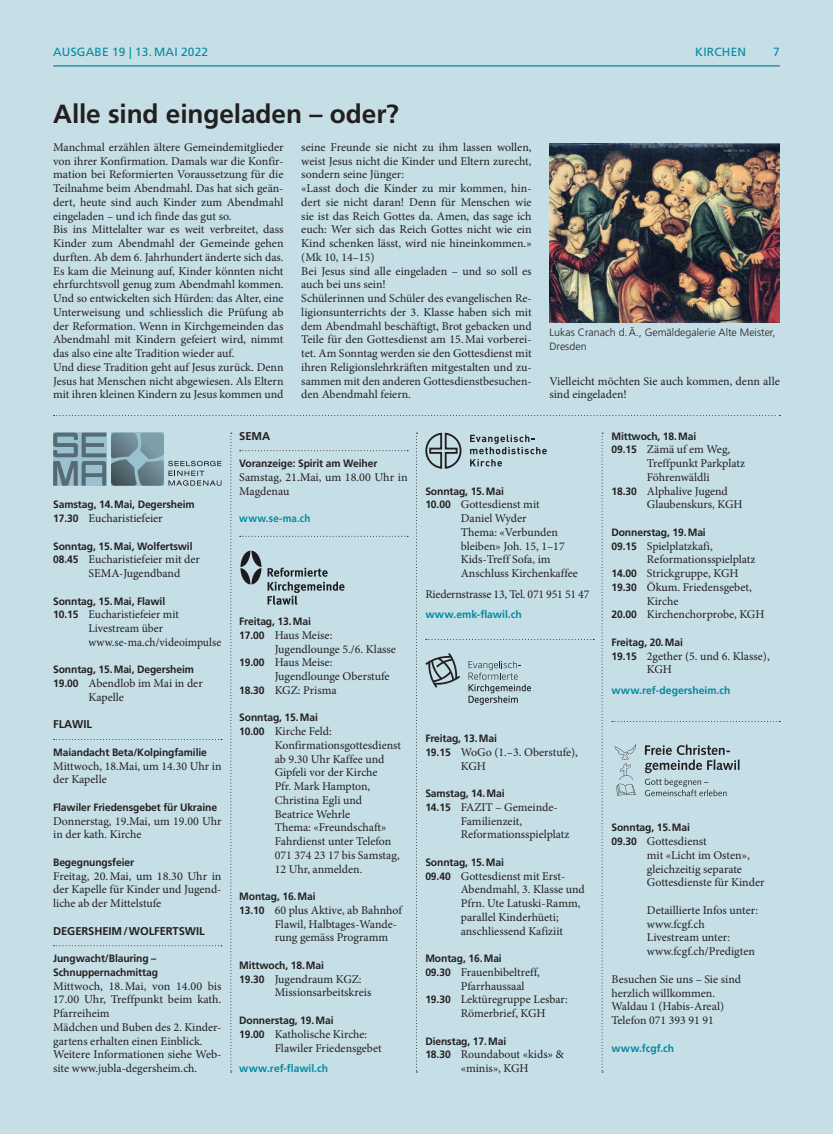
<style>
.page{position:relative;width:833px;height:1134px;background:#c6dee6}
.page>*{position:absolute;margin:0;border:0;box-sizing:border-box;transform-origin:0 0}
.t1{font:700 26.25px "Frutiger LT Std";letter-spacing:-.005em;color:#231f20}
.t2{font:11.88px/13.8px "Minion Pro";color:#231f20}
.t3{font:11.88px "Minion Pro";letter-spacing:-.02em;color:#231f20}
.t4{font:11.88px "Frutiger LT Std";letter-spacing:.02em;color:#0289a0}
.t5{font:700 11.25px "Frutiger LT Std";letter-spacing:-.01em;color:#231f20}
.t6{font:700 10.62px/13.8px "Frutiger LT Std";letter-spacing:-.01em;color:#231f20}
.t7{font:700 10.62px "Frutiger LT Std";letter-spacing:.005em;color:#0289a0}
.t8{font:300 10.62px/13.8px "Frutiger LT Std";color:#231f20}
.t9{font:700 10.62px "Frutiger LT Std";letter-spacing:.005em;color:#0289a0;scale:.92 1}
.s1{font-family:"Frutiger LT Std";font-weight:700;font-size:10.62px}
</style>
<div class="page">
<hr style="left:53px;top:65px;width:727px;height:1px;background:#0289a0">
<svg style="left:54px;top:415px;width:726px;height:1px"></svg>
<img style="left:549px;top:144px;width:230px;height:179px">
<svg style="left:53px;top:433px;width:727px;height:639px"></svg>
<p class="t4" style="left:53px;top:45px;width:18px">AUSGABE</p>
<p class="t4" style="left:112px;top:45px;width:98px">19 | 13. MAI 2022</p>
<p class="t4" style="left:695px;top:45px;width:52px">KIRCHEN</p>
<p class="t4" style="left:773px;top:45px;width:8px">7</p>
<h1 class="t1" style="left:53px;top:99px;width:347px">Alle sind eingeladen – oder?</h1>
<p class="t2" style="left:53px;top:140px;width:232px">Manchmal erzählen ältere Gemeindemitglieder von ihrer Konfirmation. Damals war die Konfir&shy;mation bei Reformierten Voraussetzung für die Teilnahme beim Abendmahl. Das hat sich geän&shy;dert, heute sind auch Kinder zum Abendmahl eingeladen – und ich finde das gut so.<br>Bis ins Mittelalter war es weit verbreitet, dass Kinder zum Abendmahl der Gemeinde gehen durften. Ab dem 6. Jahrhundert änderte sich das.<br>Es kam die Meinung auf, Kinder könnten nicht ehrfurchtsvoll genug zum Abendmahl kommen.<br>Und so entwickelten sich Hürden: das Alter, eine Unterweisung und schliesslich die Prüfung ab der Reformation. Wenn in Kirchgemeinden das Abendmahl mit Kindern gefeiert wird, nimmt das also eine alte Tradition wieder auf.<br>Und diese Tradition geht auf Jesus zurück. Denn Jesus hat Menschen nicht abgewiesen. Als Eltern mit ihren kleinen Kindern zu Jesus kommen und</p>
<p class="t2" style="left:301px;top:140px;width:232px">seine Freunde sie nicht zu ihm lassen wollen, weist Jesus nicht die Kinder und Eltern zurecht, sondern seine Jünger:<br>«Lasst doch die Kinder zu mir kommen, hin&shy;dert sie nicht daran! Denn für Menschen wie sie ist das Reich Gottes da. Amen, das sage ich euch: Wer sich das Reich Gottes nicht wie ein Kind schenken lässt, wird nie hineinkommen.» (Mk 10, 14–15)<br>Bei Jesus sind alle eingeladen – und so soll es auch bei uns sein!<br>Schülerinnen und Schüler des evangelischen Re&shy;ligionsunterrichts der 3. Klasse haben sich mit dem Abendmahl beschäftigt, Brot gebacken und Teile für den Gottesdienst am 15.Mai vorberei&shy;tet. Am Sonntag werden sie den Gottesdienst mit ihren Religionslehrkräften mitgestalten und zu&shy;sammen mit den anderen Gottesdienstbesuchen&shy;den Abendmahl feiern.</p>
<p class="t8" style="left:549px;top:326px;width:227px">Lukas Cranach d.Ä., Gemäldegalerie Alte Meister,<br>Dresden</p>
<p class="t2" style="left:549px;top:374px;width:232px">Vielleicht möchten Sie auch kommen, denn alle sind eingeladen!</p>
<p class="t6" style="left:53px;top:498px;width:143px">Samstag, 14.Mai, Degersheim</p>
<p class="t2" style="left:53px;top:511px;width:111px"><span class="s1">17.30</span> Eucharistiefeier</p>
<p class="t6" style="left:53px;top:539px;width:141px">Sonntag, 15.Mai, Wolfertswil</p>
<p class="t2" style="left:89px;top:553px;width:113px;text-indent:-35px"><span class="s1">08.45</span> Eucharistiefeier mit der<br>SEMA-Jugendband</p>
<p class="t6" style="left:53px;top:594px;width:114px">Sonntag, 15.Mai, Flawil</p>
<p class="t2" style="left:89px;top:608px;width:134px;text-indent:-35px"><span class="s1">10.15</span> Eucharistiefeier mit<br>Livestream über www.se-ma.ch/videoimpulse</p>
<p class="t6" style="left:53px;top:663px;width:142px">Sonntag, 15.Mai, Degersheim</p>
<p class="t2" style="left:89px;top:676px;width:116px;text-indent:-35px"><span class="s1">19.00</span> Abendlob im Mai in der<br>Kapelle</p>
<p class="t5" style="left:53px;top:718px;width:40px">FLAWIL</p>
<p class="t6" style="left:53px;top:745px;width:155px">Maiandacht Beta/Kolpingfamilie</p>
<p class="t2" style="left:53px;top:759px;width:170px">Mittwoch, 18.Mai, um 14.30 Uhr in der Kapelle</p>
<p class="t6" style="left:53px;top:800px;width:165px">Flawiler Friedensgebet für Ukraine</p>
<p class="t2" style="left:53px;top:814px;width:170px">Donnerstag, 19.Mai, um 19.00 Uhr in der kath. Kirche</p>
<p class="t6" style="left:53px;top:855px;width:83px">Begegnungsfeier</p>
<p class="t2" style="left:53px;top:869px;width:170px;text-align:justify">Freitag, 20.Mai, um 18.30 Uhr in der Kapelle für Kinder und Jugend&shy;liche ab der Mittelstufe</p>
<p class="t5" style="left:53px;top:924px;width:153px">DEGERSHEIM/WOLFERTSWIL</p>
<p class="t6" style="left:53px;top:951px;width:106px">Jungwacht/Blauring –<br>Schnuppernachmittag</p>
<p class="t2" style="left:53px;top:979px;width:170px">Mittwoch, 18.Mai, von 14.00 bis<br>17.00 Uhr, Treffpunkt beim kath.<br>Pfarreiheim<br>Mädchen und Buben des 2. Kinder&shy;gartens erhalten einen Einblick.<br>Weitere Informationen siehe Web&shy;site www.jubla-degersheim.ch.</p>
<p class="t5" style="left:239px;top:429px;width:32px">SEMA</p>
<p class="t6" style="left:239px;top:456px;width:140px">Voranzeige: Spirit am Weiher</p>
<p class="t2" style="left:239px;top:470px;width:170px">Samstag, 21.Mai, um 18.00 Uhr in<br>Magdenau</p>
<p class="t9" style="left:239px;top:512px;width:79px">www.se-ma.ch</p>
<p class="t6" style="left:239px;top:615px;width:73px">Freitag, 13.Mai</p>
<p class="t2" style="left:239px;top:628px;width:95px"><span class="s1">17.00</span> Haus Meise:</p>
<p class="t2" style="left:275px;top:642px;width:123px">Jugendlounge 5./6. Klasse</p>
<p class="t2" style="left:239px;top:656px;width:95px"><span class="s1">19.00</span> Haus Meise:</p>
<p class="t2" style="left:275px;top:670px;width:116px">Jugendlounge Oberstufe</p>
<p class="t2" style="left:239px;top:683px;width:99px"><span class="s1">18.30</span> KGZ: Prisma</p>
<p class="t6" style="left:239px;top:711px;width:80px">Sonntag, 15.Mai</p>
<p class="t2" style="left:275px;top:725px;width:128px;text-indent:-35px"><span class="s1">10.00</span> Kirche Feld:<br>Konfirmationsgottesdienst ab 9.30 Uhr Kaffee und<br>Gipfeli vor der Kirche<br>Pfr. Mark Hampton,<br>Christina Egli und<br>Beatrice Wehrle<br>Thema: «Freundschaft»<br>Fahrdienst unter Telefon<br>071 374 23 17 bis Samstag,<br>12 Uhr, anmelden.</p>
<p class="t6" style="left:239px;top:890px;width:78px">Montag, 16.Mai</p>
<p class="t2" style="left:275px;top:903px;width:129px;text-indent:-35px"><span class="s1">13.10</span> 60 plus Aktive, ab Bahnhof<br>Flawil, Halbtages-Wande&shy;rung gemäss Programm</p>
<p class="t6" style="left:239px;top:958px;width:86px">Mittwoch, 18.Mai</p>
<p class="t2" style="left:275px;top:972px;width:98px;text-indent:-35px"><span class="s1">19.30</span> Jugendraum KGZ:<br>Missionsarbeitskreis</p>
<p class="t6" style="left:239px;top:1013px;width:96px">Donnerstag, 19.Mai</p>
<p class="t2" style="left:275px;top:1027px;width:108px;text-indent:-35px"><span class="s1">19.00</span> Katholische Kirche:<br>Flawiler Friedensgebet</p>
<p class="t7" style="left:239px;top:1062px;width:90px">www.ref-flawil.ch</p>
<p class="t6" style="left:425px;top:484px;width:80px">Sonntag, 15.Mai</p>
<p class="t2" style="left:461px;top:498px;width:119px;text-indent:-35px"><span class="s1">10.00</span> Gottesdienst mit<br>Daniel Wyder<br>Thema: «Verbunden bleiben» Joh. 15, 1–17<br>Kids-Treff Sofa, im<br>Anschluss Kirchenkaffee</p>
<p class="t3" style="left:425px;top:586px;width:166px">Riedernstrasse 13, Tel. 071 951 51 47</p>
<p class="t7" style="left:425px;top:608px;width:98px">www.emk-flawil.ch</p>
<p class="t6" style="left:425px;top:731px;width:73px">Freitag, 13.Mai</p>
<p class="t2" style="left:461px;top:745px;width:119px;text-indent:-35px"><span class="s1">19.15</span> WoGo (1.–3. Oberstufe),<br>KGH</p>
<p class="t6" style="left:425px;top:786px;width:81px">Samstag, 14.Mai</p>
<p class="t2" style="left:461px;top:800px;width:110px;text-indent:-35px"><span class="s1">14.15</span> FAZIT – Gemeinde-<br>Familienzeit,<br>Reformationsspielplatz</p>
<p class="t6" style="left:425px;top:855px;width:80px">Sonntag, 15.Mai</p>
<p class="t2" style="left:461px;top:869px;width:125px;text-indent:-35px"><span class="s1">09.40</span> Gottesdienst mit Erst-<br>Abendmahl, 3. Klasse und<br>Pfrn. Ute Latuski-Ramm, parallel Kinderhüeti; anschliessend Kafiziit</p>
<p class="t6" style="left:425px;top:951px;width:78px">Montag, 16.Mai</p>
<p class="t2" style="left:425px;top:965px;width:116px"><span class="s1">09.30</span> Frauenbibeltreff,</p>
<p class="t2" style="left:461px;top:979px;width:65px">Pfarrhaussaal</p>
<p class="t2" style="left:425px;top:993px;width:144px"><span class="s1">19.30</span> Lektüregruppe Lesbar:</p>
<p class="t2" style="left:461px;top:1006px;width:86px">Römerbrief, KGH</p>
<p class="t6" style="left:425px;top:1034px;width:82px">Dienstag, 17.Mai</p>
<p class="t2" style="left:425px;top:1048px;width:140px;text-align:center"><span class="s1">18.30</span> Roundabout «kids» &amp; «minis», KGH</p>
<p class="t6" style="left:611px;top:429px;width:86px">Mittwoch, 18.Mai</p>
<p class="t2" style="left:611px;top:443px;width:120px"><span class="s1">09.15</span> Zämä uf em Weg,</p>
<p class="t2" style="left:647px;top:456px;width:100px">Treffpunkt Parkplatz</p>
<p class="t2" style="left:647px;top:470px;width:64px">Föhrenwäldli</p>
<p class="t2" style="left:611px;top:484px;width:118px"><span class="s1">18.30</span> Alphalive Jugend</p>
<p class="t2" style="left:647px;top:498px;width:97px">Glaubenskurs, KGH</p>
<p class="t6" style="left:611px;top:525px;width:96px">Donnerstag, 19.Mai</p>
<p class="t2" style="left:611px;top:539px;width:103px"><span class="s1">09.15</span> Spielplatzkafi,</p>
<p class="t2" style="left:647px;top:553px;width:110px">Reformationsspielplatz</p>
<p class="t2" style="left:611px;top:566px;width:129px"><span class="s1">14.00</span> Strickgruppe, KGH</p>
<p class="t2" style="left:611px;top:580px;width:142px"><span class="s1">19.30</span> Ökum. Friedensgebet,</p>
<p class="t2" style="left:647px;top:594px;width:33px">Kirche</p>
<p class="t2" style="left:611px;top:608px;width:155px"><span class="s1">20.00</span> Kirchenchorprobe, KGH</p>
<p class="t6" style="left:611px;top:635px;width:73px">Freitag, 20.Mai</p>
<p class="t2" style="left:647px;top:649px;width:124px;text-indent:-35px"><span class="s1">19.15</span> 2gether (5. und 6. Klasse),<br>KGH</p>
<p class="t7" style="left:611px;top:684px;width:120px">www.ref-degersheim.ch</p>
<p class="t6" style="left:611px;top:821px;width:80px">Sonntag, 15.Mai</p>
<p class="t2" style="left:647px;top:835px;width:119px;text-indent:-35px"><span class="s1">09.30</span> Gottesdienst<br>mit «Licht im Osten», gleichzeitig separate<br>Gottesdienste für Kinder</p>
<p class="t2" style="left:647px;top:903px;width:113px">Detaillierte Infos unter: www.fcgf.ch<br>Livestream unter: www.fcgf.ch/Predigten</p>
<p class="t2" style="left:611px;top:972px;width:131px">Besuchen Sie uns – Sie sind herzlich willkommen.<br>Waldau 1 (Habis-Areal)<br>Telefon 071 393 91 91</p>
<p class="t7" style="left:611px;top:1041px;width:64px">www.fcgf.ch</p>
</div>
